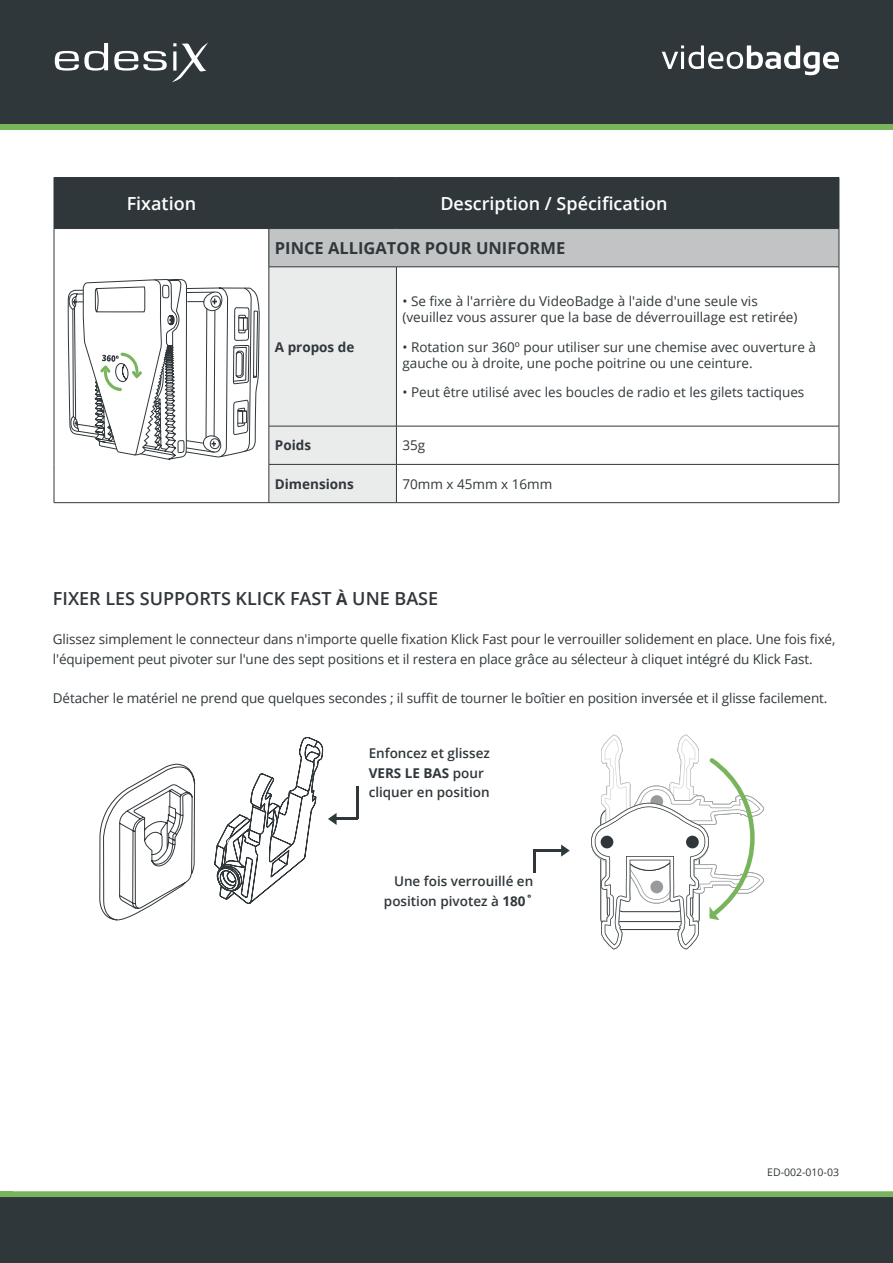
<style>
.page{position:relative;width:893px;height:1263px;background:#fff}
.page>*{position:absolute;margin:0;border:0;box-sizing:border-box;transform-origin:0 0}
.t1{font:600 18px "Open Sans";color:#30373b}
.FontAwesome_Close{font:600 18px "Open Sans";color:#fff}
.t2{font:700 16.5px "Open Sans";color:#30373b}
.Body{font:13.5px/19.5px "Open Sans";letter-spacing:-.01em;color:#30373b}
.Dark_Bullets{font:13.5px/16.5px "Open Sans";color:#30373b}
.Body-2{font:600 13.5px/19.5px "Open Sans";color:#30373b}
.Body-3{font:700 13.5px "Open Sans";color:#30373b}
.t3{font:10.5px "Open Sans";color:#30373b}
.s1{font-weight:700;font-size:16.5px}
.s2{font-weight:700}
</style>
<div class="page">
<svg style="left:0;top:123px;width:893px;height:7px;background:#6da257"></svg>
<div style="left:0;top:0;width:893px;height:123px;background:#30373b"></div>
<svg style="left:0;top:1191px;width:893px;height:6px;background:#7eb764"></svg>
<div style="left:0;top:1197px;width:893px;height:66px;background:#30373b"></div>
<svg style="left:55px;top:50px;width:39px;height:21px"></svg>
<svg style="left:187px;top:42px;width:21px;height:30px"></svg>
<svg style="left:662px;top:45px;width:177px;height:30px"></svg>
<svg style="left:94px;top:43px;width:93px;height:87px"></svg>
<svg style="left:99px;top:763px;width:96px;height:500px"></svg>
<svg style="left:591px;top:735px;width:173px;height:214px"></svg>
<svg style="left:214px;top:737px;width:123px;height:167px"></svg>
<hr style="left:336px;top:818px;width:22px;height:2px;background:#30373b">
<hr style="left:356px;top:786px;width:2px;height:33px;background:#30373b">
<svg style="left:561px;top:844px;width:9px;height:13px"></svg>
<hr style="left:533px;top:850px;width:29px;height:2px;background:#30373b">
<hr style="left:533px;top:850px;width:2px;height:22px;background:#30373b">
<div style="left:55px;top:178px;width:784px;height:50px;background:#30373b"></div>
<div style="left:269px;top:229px;width:570px;height:38px;background:#c1c3c4"></div>
<div style="left:270px;top:268px;width:126px;height:234px;background:#eaebeb"></div>
<hr style="left:54px;top:178px;width:1px;height:50px;background:#30373b">
<hr style="left:839px;top:178px;width:1px;height:50px;background:#30373b">
<hr style="left:839px;top:229px;width:1px;height:38px;background:#30373b">
<hr style="left:54px;top:502px;width:215px;height:1px;background:#30373b">
<hr style="left:54px;top:177px;width:215px;height:1px;background:#30373b">
<hr style="left:54px;top:228px;width:215px;height:1px;background:#30373b">
<hr style="left:269px;top:177px;width:127px;height:1px;background:#30373b">
<hr style="left:396px;top:177px;width:443px;height:1px;background:#30373b">
<hr style="left:269px;top:228px;width:127px;height:1px;background:#30373b">
<hr style="left:396px;top:228px;width:443px;height:1px;background:#30373b">
<hr style="left:269px;top:267px;width:127px;height:1px;background:#30373b">
<hr style="left:269px;top:502px;width:127px;height:1px;background:#30373b">
<hr style="left:269px;top:178px;width:1px;height:50px;background:#30373b">
<hr style="left:54px;top:229px;width:1px;height:38px;background:#30373b">
<hr style="left:54px;top:267px;width:1px;height:159px;background:#30373b">
<hr style="left:54px;top:426px;width:1px;height:38px;background:#30373b">
<hr style="left:54px;top:464px;width:1px;height:38px;background:#30373b">
<hr style="left:269px;top:229px;width:1px;height:38px;background:#30373b">
<hr style="left:269px;top:267px;width:1px;height:159px;background:#30373b">
<hr style="left:396px;top:267px;width:1px;height:159px;background:#30373b">
<hr style="left:396px;top:267px;width:443px;height:1px;background:#30373b">
<hr style="left:839px;top:267px;width:1px;height:159px;background:#30373b">
<hr style="left:269px;top:426px;width:1px;height:38px;background:#30373b">
<hr style="left:269px;top:426px;width:127px;height:1px;background:#30373b">
<hr style="left:396px;top:426px;width:1px;height:38px;background:#30373b">
<hr style="left:396px;top:426px;width:443px;height:1px;background:#30373b">
<hr style="left:839px;top:426px;width:1px;height:38px;background:#30373b">
<hr style="left:269px;top:465px;width:1px;height:37px;background:#30373b">
<hr style="left:269px;top:464px;width:127px;height:1px;background:#30373b">
<hr style="left:396px;top:465px;width:1px;height:37px;background:#30373b">
<hr style="left:396px;top:464px;width:443px;height:1px;background:#30373b">
<hr style="left:839px;top:465px;width:1px;height:37px;background:#30373b">
<hr style="left:396px;top:502px;width:443px;height:1px;background:#30373b">
<svg style="left:69px;top:279px;width:191px;height:225px"></svg>
<p class="FontAwesome_Close" style="left:127px;top:191px;width:71px">Fixation</p>
<p class="FontAwesome_Close" style="left:440px;top:191px;width:228px">Description / Spécification</p>
<h1 class="t2" style="left:275px;top:236px;width:292px">PINCE ALLIGATOR POUR UNIFORME</h1>
<p class="Body-3" style="left:275px;top:337px;width:81px">A propos de</p>
<p class="Dark_Bullets" style="left:402px;top:292px;width:397px">• Se fixe à l'arrière du VideoBadge à l'aide d'une seule vis (veuillez vous assurer que la base de déverrouillage est retirée)</p>
<p class="Dark_Bullets" style="left:402px;top:338px;width:415px">• Rotation sur 360º pour utiliser sur une chemise avec ouverture à gauche ou à droite, une poche poitrine ou une ceinture.</p>
<p class="Dark_Bullets" style="left:402px;top:384px;width:403px">• Peut être utilisé avec les boucles de radio et les gilets tactiques</p>
<p class="Body-3" style="left:275px;top:436px;width:38px">Poids</p>
<p class="Dark_Bullets" style="left:402px;top:437px;width:24px">35g</p>
<p class="Body-3" style="left:275px;top:474px;width:80px">Dimensions</p>
<p class="Dark_Bullets" style="left:402px;top:475px;width:151px">70mm x 45mm x 16mm</p>
<h1 class="t1" style="left:53px;top:586px;width:387px">FIXER LES SUPPORTS KLICK FAST <span class="s1">À</span> UNE BASE</h1>
<p class="Body" style="left:53px;top:629px;width:784px">Glissez simplement le connecteur dans n'importe quelle fixation Klick Fast pour le verrouiller solidement en place. Une fois fixé, l'équipement peut pivoter sur l'une des sept positions et il restera en place grâce au sélecteur à cliquet intégré du Klick Fast.</p>
<p class="Body" style="left:53px;top:688px;width:776px">Détacher le matériel ne prend que quelques secondes ; il suffit de tourner le boîtier en position inversée et il glisse facilement.</p>
<p class="Body-2" style="left:369px;top:743px;width:123px">Enfoncez et glissez</p>
<p class="Body-2" style="left:369px;top:763px;width:123px"><span class="s2">VERS LE BAS</span> pour cliquer en position</p>
<p class="Body-2" style="left:384px;top:871px;width:151px;text-align:right">Une fois verrouillé en position pivotez à <span class="s2">180˚</span></p>
<p class="t3" style="left:767px;top:1165px;width:73px">ED-002-010-03</p>
</div>
